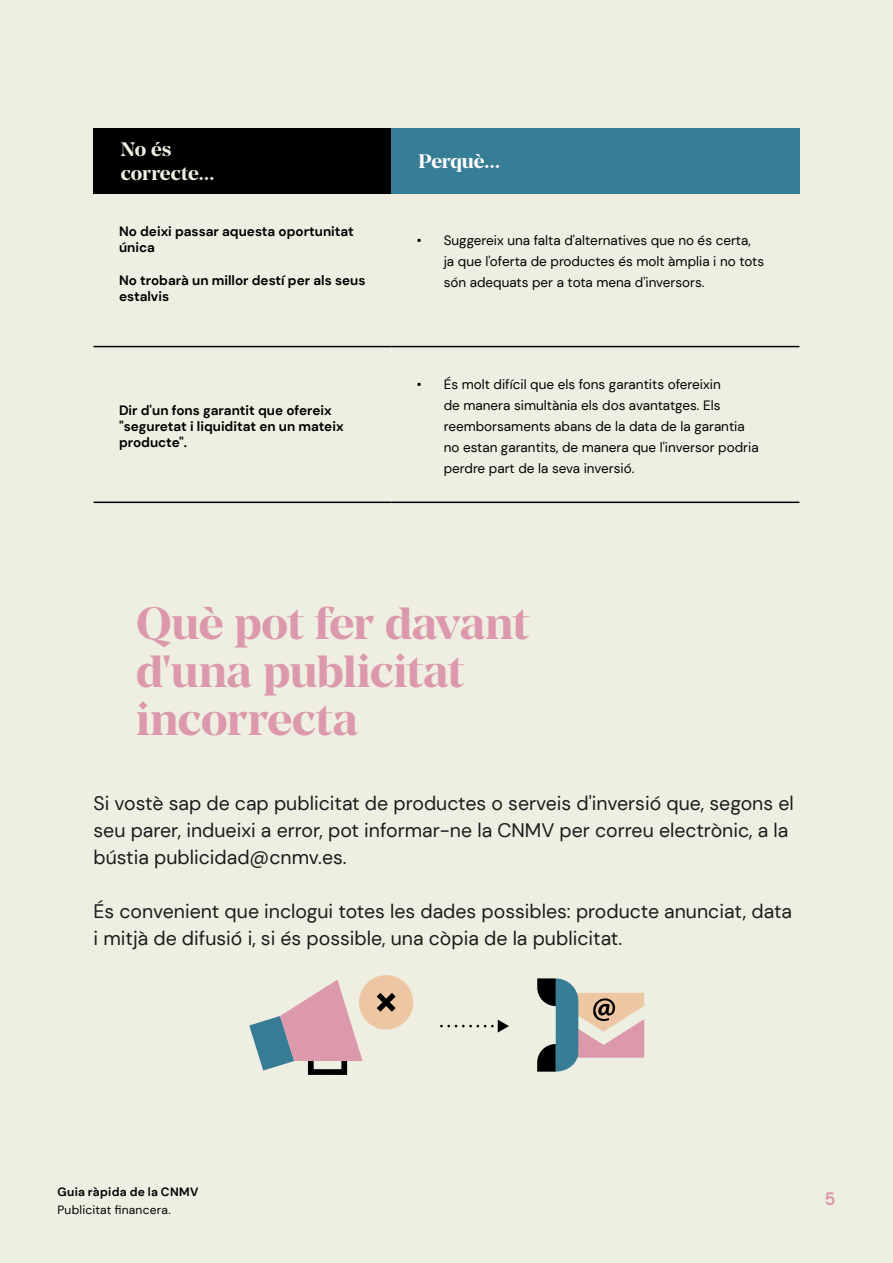
<style>
.page{position:relative;width:893px;height:1263px;background:#efefe1}
.page>*{position:absolute;margin:0;border:0;box-sizing:border-box;transform-origin:0 0}
.t1{font:700 45px/48px "Manier";letter-spacing:-.015em;color:#db99ab}
.t2{font:19.5px/27px "DM Sans";color:#1c1c1c}
.t3{font:700 19.5px/23.4px "Manier";letter-spacing:-.005em;color:#efefe1}
.t4{font:700 19.5px "Manier";letter-spacing:-.01em;color:#fff}
.t5{font:700 18px "DM Sans";color:#db99ab}
.t6{font:13.5px/21px "DM Sans";color:#000}
.t7{font:700 13.5px/16.2px "DM Sans";color:#000}
.t8{font:12px "DM Sans";letter-spacing:.02em;color:#000}
.t9{font:700 12px "DM Sans";letter-spacing:.025em;color:#000}
</style>
<div class="page">
<div style="left:94px;top:128px;width:297px;height:65px;background:#000"></div>
<div style="left:391px;top:128px;width:408px;height:65px;background:#387d96"></div>
<hr style="left:94px;top:346px;width:297px;height:1px;background:#000">
<hr style="left:94px;top:502px;width:297px;height:1px;background:#000">
<hr style="left:391px;top:346px;width:408px;height:1px;background:#000">
<hr style="left:391px;top:502px;width:408px;height:1px;background:#000">
<svg style="left:537px;top:978px;width:107px;height:94px;background:#afaba8"></svg>
<svg style="left:249px;top:979px;width:114px;height:96px;background:#c6b5ba"></svg>
<div style="left:359px;top:975px;width:54px;height:54px;background:#edc7a3;border-radius:50%"></div>
<svg style="left:377px;top:993px;width:19px;height:19px"></svg>
<svg style="left:440px;top:1019px;width:69px;height:13px"></svg>
<h2 class="t3" style="left:121px;top:138px;width:95px">No és correcte...</h2>
<h2 class="t4" style="left:418px;top:149px;width:84px">Perquè...</h2>
<p class="t7" style="left:119px;top:223px;width:236px">No deixi passar aquesta oportunitat única</p>
<p class="t7" style="left:119px;top:272px;width:248px">No trobarà un millor destí per als seus estalvis</p>
<p class="t7" style="left:119px;top:402px;width:226px">Dir d'un fons garantit que ofereix "seguretat i liquiditat en un mateix producte".</p>
<p class="t6" style="left:444px;top:230px;width:322px;text-indent:-27px">• Suggereix una falta d'alternatives que no és certa, ja que l'oferta de productes és molt àmplia i no tots són adequats per a tota mena d'inversors.</p>
<p class="t6" style="left:444px;top:374px;width:316px;text-indent:-27px">• És molt difícil que els fons garantits ofereixin<br>de manera simultània els dos avantatges. Els reemborsaments abans de la data de la garantia no estan garantits, de manera que l'inversor podria perdre part de la seva inversió.</p>
<h1 class="t1" style="left:136px;top:599px;width:394px">Què pot fer davant d'una publicitat incorrecta</h1>
<h2 class="t2" style="left:94px;top:789px;width:702px">Si vostè sap de cap publicitat de productes o serveis d'inversió que, segons el seu parer, indueixi a error, pot informar-ne la CNMV per correu electrònic, a la bústia publicidad@cnmv.es.</h2>
<h2 class="t2" style="left:94px;top:897px;width:700px">És convenient que inclogui totes les dades possibles: producte anunciat, data i mitjà de difusió i, si és possible, una còpia de la publicitat.</h2>
<p class="t9" style="left:57px;top:1184px;width:142px">Guia ràpida de la CNMV</p>
<p class="t8" style="left:57px;top:1202px;width:115px">Publicitat financera.</p>
<h3 class="t5" style="left:824px;top:1188px;width:13px">5</h3>
</div>
